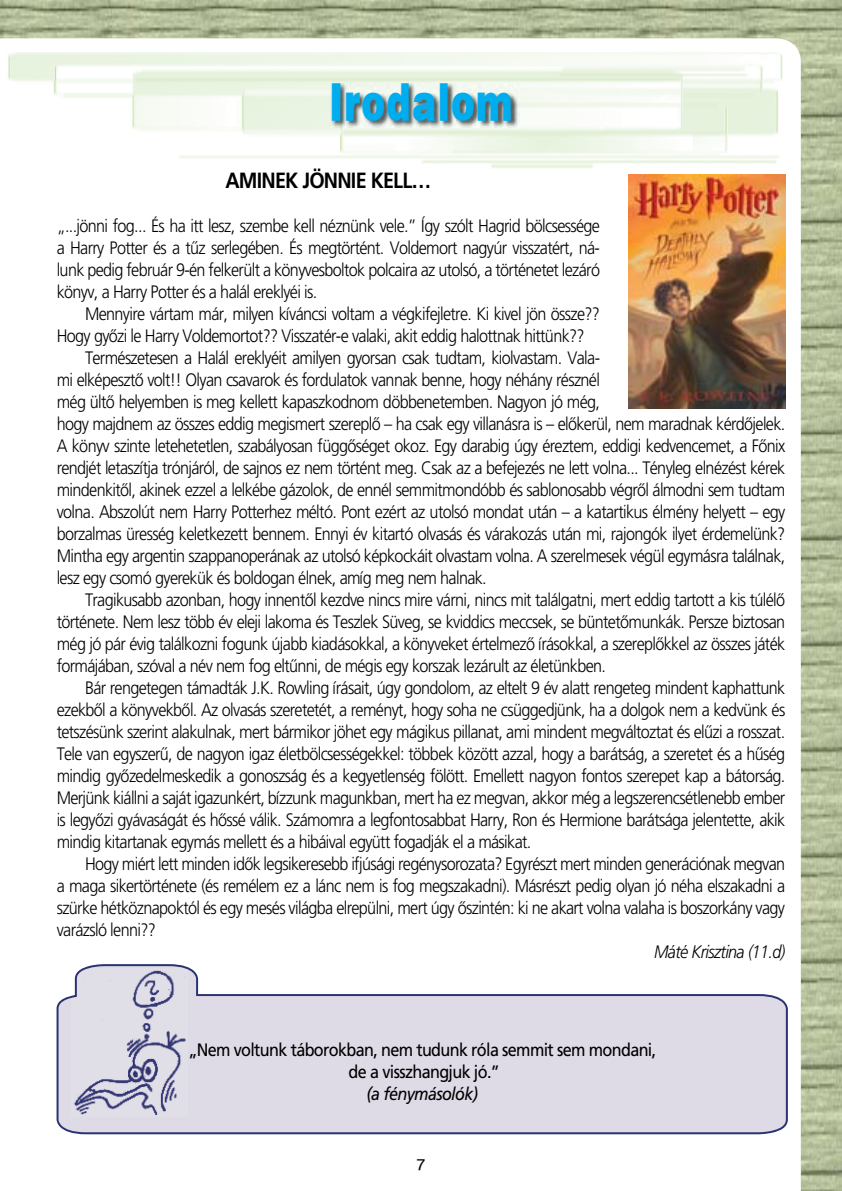
<style>
.page{position:relative;width:842px;height:1191px;background:#fff}
.page>*{position:absolute;margin:0;border:0;box-sizing:border-box;transform-origin:0 0}
.t1{font:900 50px "Swiss 721";letter-spacing:.03em;color:#00adef;scale:.72 1}
.t2{font:700 22px "Frutiger Alt";letter-spacing:-.04em;color:#000;scale:.9 1}
.t3{font:300 18px/22px "Frutiger Alt";letter-spacing:-.04em;color:#000;text-align:justify;scale:.9 1}
.t4{font:18px/22px "Frutiger Alt A";letter-spacing:-.04em;color:#000;text-align:center;scale:.9 1}
.t5{font:italic 300 18px "Frutiger Alt";letter-spacing:-.04em;color:#000;scale:.9 1}
.t6{font:18px "Frutiger Alt A Italic";letter-spacing:-.04em;color:#000;scale:.9 1}
.t7{font:16px "Swiss 721";color:#000}
</style>
<div class="page">
<img style="left:0;top:0;width:842px;height:69px">
<img style="left:782px;top:69px;width:60px;height:1122px">
<img style="left:0;top:52px;width:782px;height:116px">
<svg style="left:57px;top:964px;width:731px;height:170px;background:#dbd9e4"></svg>
<img style="left:331px;top:83px;width:188px;height:44px">
<img style="left:628px;top:174px;width:157px;height:235px">
<h1 class="t1" style="left:329px;top:72px;width:256px">Irodalom</h1>
<p class="t2" style="left:225px;top:167px;width:230px">AMINEK JÖNNIE KELL…</p>
<p class="t3" style="left:57px;top:214px;width:605px">„...jönni fog... És ha itt lesz, szembe kell néznünk vele.” Így szólt Hagrid bölcsessége a Harry Potter és a tûz serlegében. És megtörtént. Voldemort nagyúr visszatért, ná&shy;lunk pedig február 9-én felkerült a könyvesboltok polcaira az utolsó, a történetet lezáró könyv, a Harry Potter és a halál ereklyéi is.</p>
<p class="t3" style="left:85px;top:302px;width:574px">Mennyire vártam már, milyen kíváncsi voltam a végkifejletre. Ki kivel jön össze??</p>
<p class="t3" style="left:57px;top:324px;width:588px">Hogy gyôzi le Harry Voldemortot?? Visszatér-e valaki, akit eddig halottnak hittünk??</p>
<p class="t3" style="left:85px;top:346px;width:574px">Természetesen a Halál ereklyéit amilyen gyorsan csak tudtam, kiolvastam. Vala-</p>
<p class="t3" style="left:57px;top:368px;width:605px">mi elképesztô volt!! Olyan csavarok és fordulatok vannak benne, hogy néhány résznél</p>
<p class="t3" style="left:57px;top:390px;width:605px">még ültô helyemben is meg kellett kapaszkodnom döbbenetemben. Nagyon jó még,</p>
<p class="t3" style="left:57px;top:412px;width:811px">hogy majdnem az összes eddig megismert szereplô – ha csak egy villanásra is – elôkerül, nem maradnak kérdôjelek.</p>
<p class="t3" style="left:57px;top:434px;width:811px">A könyv szinte letehetetlen, szabályosan függôséget okoz. Egy darabig úgy éreztem, eddigi kedvencemet, a Fônix</p>
<p class="t3" style="left:57px;top:456px;width:811px">rendjét letaszítja trónjáról, de sajnos ez nem történt meg. Csak az a befejezés ne lett volna... Tényleg elnézést kérek</p>
<p class="t3" style="left:57px;top:478px;width:811px">mindenkitôl, akinek ezzel a lelkébe gázolok, de ennél semmitmondóbb és sablonosabb végrôl álmodni sem tudtam</p>
<p class="t3" style="left:57px;top:500px;width:811px">volna. Abszolút nem Harry Potterhez méltó. Pont ezért az utolsó mondat után – a katartikus élmény helyett – egy</p>
<p class="t3" style="left:57px;top:522px;width:811px">borzalmas üresség keletkezett bennem. Ennyi év kitartó olvasás és várakozás után mi, rajongók ilyet érdemelünk?</p>
<p class="t3" style="left:57px;top:544px;width:811px">Mintha egy argentin szappanoperának az utolsó képkockáit olvastam volna. A szerelmesek végül egymásra találnak,</p>
<p class="t3" style="left:57px;top:566px;width:479px">lesz egy csomó gyerekük és boldogan élnek, amíg meg nem halnak.</p>
<p class="t3" style="left:85px;top:588px;width:779px">Tragikusabb azonban, hogy innentôl kezdve nincs mire várni, nincs mit találgatni, mert eddig tartott a kis túlélô</p>
<p class="t3" style="left:57px;top:610px;width:811px">története. Nem lesz több év eleji lakoma és Teszlek Süveg, se kviddics meccsek, se büntetômunkák. Persze biztosan</p>
<p class="t3" style="left:57px;top:632px;width:811px">még jó pár évig találkozni fogunk újabb kiadásokkal, a könyveket értelmezô írásokkal, a szereplôkkel az összes játék</p>
<p class="t3" style="left:57px;top:654px;width:612px">formájában, szóval a név nem fog eltûnni, de mégis egy korszak lezárult az életünkben.</p>
<p class="t3" style="left:85px;top:676px;width:780px">Bár rengetegen támadták J.K. Rowling írásait, úgy gondolom, az eltelt 9 év alatt rengeteg mindent kaphattunk</p>
<p class="t3" style="left:57px;top:698px;width:811px">ezekbôl a könyvekbôl. Az olvasás szeretetét, a reményt, hogy soha ne csüggedjünk, ha a dolgok nem a kedvünk és</p>
<p class="t3" style="left:57px;top:720px;width:811px">tetszésünk szerint alakulnak, mert bármikor jöhet egy mágikus pillanat, ami mindent megváltoztat és elûzi a rosszat.</p>
<p class="t3" style="left:57px;top:742px;width:811px">Tele van egyszerû, de nagyon igaz életbölcsességekkel: többek között azzal, hogy a barátság, a szeretet és a hûség</p>
<p class="t3" style="left:57px;top:764px;width:811px">mindig gyôzedelmeskedik a gonoszság és a kegyetlenség fölött. Emellett nagyon fontos szerepet kap a bátorság.</p>
<p class="t3" style="left:57px;top:786px;width:811px">Merjünk kiállni a saját igazunkért, bízzunk magunkban, mert ha ez megvan, akkor még a legszerencsétlenebb ember</p>
<p class="t3" style="left:57px;top:808px;width:811px">is legyôzi gyávaságát és hôssé válik. Számomra a legfontosabbat Harry, Ron és Hermione barátsága jelentette, akik</p>
<p class="t3" style="left:57px;top:830px;width:529px">mindig kitartanak egymás mellett és a hibáival együtt fogadják el a másikat.</p>
<p class="t3" style="left:85px;top:852px;width:779px">Hogy miért lett minden idôk legsikeresebb ifjúsági regénysorozata? Egyrészt mert minden generációnak megvan</p>
<p class="t3" style="left:57px;top:874px;width:811px">a maga sikertörténete (és remélem ez a lánc nem is fog megszakadni). Másrészt pedig olyan jó néha elszakadni a</p>
<p class="t3" style="left:57px;top:896px;width:811px">szürke hétköznapoktól és egy mesés világba elrepülni, mert úgy ôszintén: ki ne akart volna valaha is boszorkány vagy</p>
<p class="t3" style="left:57px;top:918px;width:112px">varázsló lenni??</p>
<p class="t5" style="left:654px;top:941px;width:147px">Máté Krisztina (11.d)</p>
<p class="t4" style="left:188px;top:1038px;width:521px">„Nem voltunk táborokban, nem tudunk róla semmit sem mondani, de a visszhangjuk jó.”</p>
<p class="t6" style="left:366px;top:1083px;width:125px">(a fénymásolók)</p>
<p class="t7" style="left:417px;top:1155px;width:10px">7</p>
</div>
